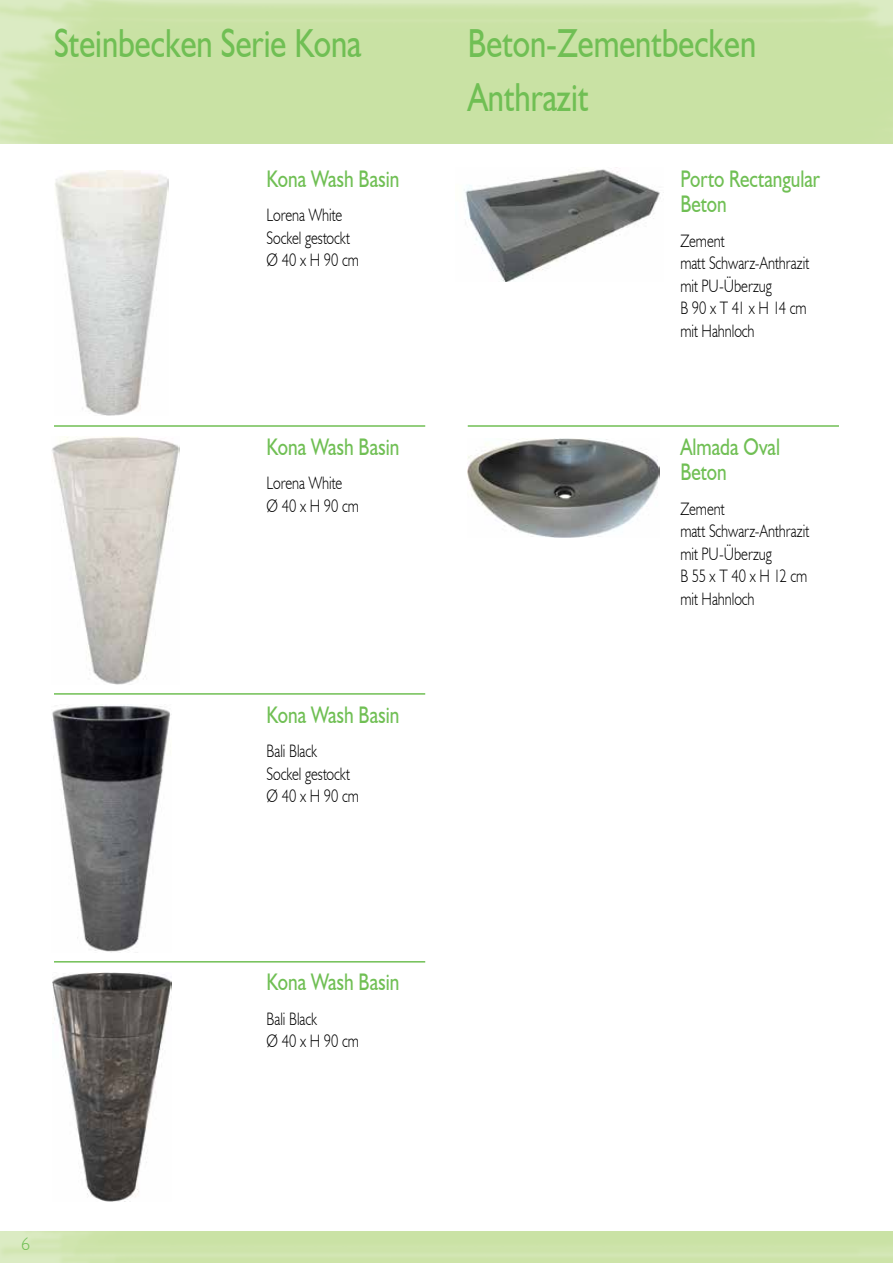
<style>
.page{position:relative;width:893px;height:1263px;background:#fff}
.page>*{position:absolute;margin:0;border:0;box-sizing:border-box;transform-origin:0 0}
.t1{font:40.5px/54px "Humanist 521 BT";color:#70bf54;scale:.8 1}
.t2{font:24px/25.5px "Humanist 521 BT";color:#70bf54;scale:.8 1}
.t3{font:300 18px/22.5px "Humanist 521 BT";letter-spacing:-.005em;color:#000;scale:.8 1}
.t4{font:300 18px "Humanist 521 BT";color:#70bf54}
</style>
<div class="page">
<hr style="left:54px;top:425px;width:371px;height:2px;background:#70bf54">
<hr style="left:54px;top:693px;width:371px;height:2px;background:#70bf54">
<hr style="left:54px;top:961px;width:371px;height:1px;background:#70bf54">
<hr style="left:468px;top:425px;width:371px;height:2px;background:#70bf54">
<img style="left:55px;top:170px;width:113px;height:246px">
<img style="left:52px;top:437px;width:127px;height:247px">
<img style="left:52px;top:705px;width:118px;height:248px">
<img style="left:53px;top:973px;width:118px;height:228px">
<img style="left:464px;top:167px;width:197px;height:115px">
<img style="left:468px;top:438px;width:191px;height:100px">
<h1 class="t1" style="left:54px;top:16px;width:386px">Steinbecken Serie Kona</h1>
<h1 class="t1" style="left:468px;top:16px;width:362px">Beton-Zementbecken<br>Anthrazit</h1>
<h2 class="t2" style="left:267px;top:165px;width:167px">Kona Wash Basin</h2>
<p class="t3" style="left:267px;top:203px;width:117px">Lorena White<br>Sockel gestockt<br>Ø 40 x H 90 cm</p>
<h2 class="t2" style="left:267px;top:433px;width:167px">Kona Wash Basin</h2>
<p class="t3" style="left:267px;top:471px;width:117px">Lorena White<br>Ø 40 x H 90 cm</p>
<h2 class="t2" style="left:267px;top:701px;width:167px">Kona Wash Basin</h2>
<p class="t3" style="left:267px;top:739px;width:117px">Bali Black<br>Sockel gestockt<br>Ø 40 x H 90 cm</p>
<h2 class="t2" style="left:267px;top:969px;width:167px">Kona Wash Basin</h2>
<p class="t3" style="left:267px;top:1007px;width:117px">Bali Black<br>Ø 40 x H 90 cm</p>
<h2 class="t2" style="left:680px;top:165px;width:176px">Porto Rectangular<br>Beton</h2>
<p class="t3" style="left:680px;top:229px;width:162px">Zement<br>matt Schwarz-Anthrazit mit PU-Überzug<br>B 90 x T 41 x H 14 cm mit Hahnloch</p>
<h2 class="t2" style="left:680px;top:433px;width:126px">Almada Oval<br>Beton</h2>
<p class="t3" style="left:680px;top:497px;width:162px">Zement<br>matt Schwarz-Anthrazit mit PU-Überzug<br>B 55 x T 40 x H 12 cm mit Hahnloch</p>
<p class="t4" style="left:21px;top:1233px;width:11px">6</p>
</div>
